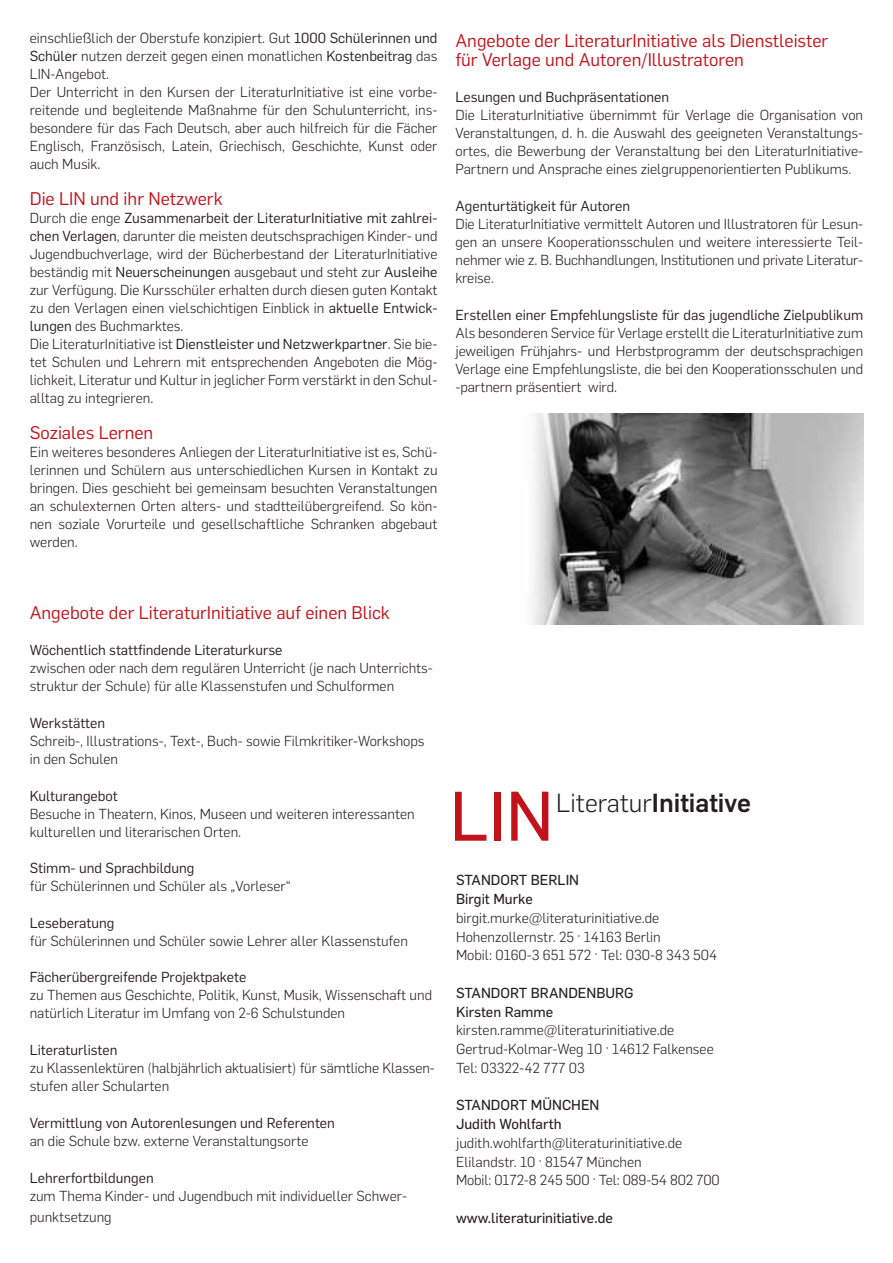
<style>
.page{position:relative;width:893px;height:1263px;background:#fff}
.page>*{position:absolute;margin:0;border:0;box-sizing:border-box;transform-origin:0 0}
.t1{font:68.7px "Flama Basic";color:#c4121a}
.t2{font:500 25.8px "Flama";color:#231f20}
.t3{font:18px/18.8px "Flama";color:#c4121a}
.t4{font:300 14.25px/18px "Flama";color:#231f20}
.t5{font:14.25px "Flama";color:#231f20}
.t6{font:14.25px/18.8px "Flama Basic";color:#231f20}
.s1{font-weight:400}
.s2{font-weight:300}
</style>
<div class="page">
<img style="left:533px;top:414px;width:330px;height:210px">
<p class="t4" style="left:30px;top:28px;width:409px">einschließlich der Oberstufe konzipiert. Gut <span class="s1">1000 Schülerinnen und Schüler</span> nutzen derzeit gegen einen monatlichen <span class="s1">Kostenbeitrag</span> das LIN-Angebot.<br>Der Unterricht in den Kursen der LiteraturInitiative ist eine vorbe&shy;reitende und begleitende Maßnahme für den Schulunterricht, ins&shy;besondere für das Fach Deutsch, aber auch hilfreich für die Fächer Englisch, Französisch, Latein, Griechisch, Geschichte, Kunst oder auch Musik.</p>
<p class="t3" style="left:30px;top:188px;width:194px">Die LIN und ihr Netzwerk</p>
<p class="t4" style="left:30px;top:208px;width:409px">Durch die enge <span class="s1">Zusammenarbeit der LiteraturInitiative mit zahlrei&shy;chen Verlagen</span>, darunter die meisten deutschsprachigen Kinder- und Jugendbuchverlage, wird der Bücherbestand der LiteraturInitiative beständig mit <span class="s1">Neuerscheinungen</span> ausgebaut und steht zur <span class="s1">Ausleihe </span>zur Verfügung. Die Kursschüler erhalten durch diesen guten Kontakt zu den Verlagen einen vielschichtigen Einblick in <span class="s1">aktuelle Entwick&shy;lungen</span> des Buchmarktes.<br>Die LiteraturInitiative ist <span class="s1">Dienstleister und Netzwerkpartner</span>. Sie bie&shy;tet Schulen und Lehrern mit entsprechenden Angeboten die Mög&shy;lichkeit, Literatur und Kultur in jeglicher Form verstärkt in den Schul&shy;alltag zu integrieren.</p>
<p class="t3" style="left:30px;top:422px;width:125px">Soziales Lernen</p>
<p class="t4" style="left:30px;top:442px;width:409px;text-align:justify">Ein weiteres besonderes Anliegen der LiteraturInitiative ist es, Schü&shy;lerinnen und Schülern aus unterschiedlichen Kursen in Kontakt zu bringen. Dies geschieht bei gemeinsam besuchten Veranstaltungen an schulexternen Orten alters- und stadtteilübergreifend. So kön&shy;nen soziale Vorurteile und gesellschaftliche Schranken abgebaut werden.</p>
<p class="t3" style="left:455px;top:30px;width:374px">Angebote der LiteraturInitiative als Dienstleister für Verlage und Autoren/Illustratoren</p>
<p class="t5" style="left:455px;top:88px;width:215px">Lesungen und Buchpräsentationen</p>
<p class="t4" style="left:455px;top:106px;width:409px;text-align:justify">Die LiteraturInitiative übernimmt für Verlage die Organisation von Veranstaltungen, d. h. die Auswahl des geeigneten Veranstaltungs&shy;ortes, die Bewerbung der Veranstaltung bei den LiteraturInitiative-Partnern und Ansprache eines zielgruppenorientierten Publikums.</p>
<p class="t5" style="left:455px;top:196px;width:176px">Agenturtätigkeit für Autoren</p>
<p class="t4" style="left:455px;top:214px;width:409px;text-align:justify">Die LiteraturInitiative vermittelt Autoren und Illustratoren für Lesun&shy;gen an unsere Kooperationsschulen und weitere interessierte Teil&shy;nehmer wie z. B. Buchhandlungen, Institutionen und private Literatur&shy;kreise.</p>
<p class="t5" style="left:455px;top:305px;width:409px">Erstellen einer Empfehlungsliste für das jugendliche Zielpublikum</p>
<p class="t4" style="left:455px;top:323px;width:409px;text-align:justify">Als besonderen Service für Verlage erstellt die LiteraturInitiative zum jeweiligen Frühjahrs- und Herbstprogramm der deutschsprachigen Verlage eine Empfehlungsliste, die bei den Kooperationsschulen und -partnern präsentiert wird.</p>
<p class="t3" style="left:30px;top:602px;width:362px">Angebote der LiteraturInitiative auf einen Blick</p>
<p class="t5" style="left:30px;top:640px;width:254px">Wöchentlich stattfindende Literaturkurse</p>
<p class="t4" style="left:30px;top:658px;width:405px">zwischen oder nach dem regulären Unterricht (je nach Unterrichts&shy;struktur der Schule) für alle Klassenstufen und Schulformen</p>
<p class="t5" style="left:30px;top:713px;width:77px">Werkstätten</p>
<p class="t4" style="left:30px;top:731px;width:396px">Schreib-, Illustrations-, Text-, Buch- sowie Filmkritiker-Workshops in den Schulen</p>
<p class="t5" style="left:30px;top:786px;width:90px">Kulturangebot</p>
<p class="t4" style="left:30px;top:804px;width:386px">Besuche in Theatern, Kinos, Museen und weiteren interessanten kulturellen und literarischen Orten.</p>
<p class="t5" style="left:30px;top:858px;width:166px">Stimm- und Sprachbildung</p>
<p class="t4" style="left:30px;top:876px;width:262px">für Schülerinnen und Schüler als „Vorleser“</p>
<p class="t5" style="left:30px;top:913px;width:86px">Leseberatung</p>
<p class="t4" style="left:30px;top:931px;width:380px">für Schülerinnen und Schüler sowie Lehrer aller Klassenstufen</p>
<p class="t5" style="left:30px;top:967px;width:218px">Fächerübergreifende Projektpakete</p>
<p class="t4" style="left:30px;top:985px;width:404px">zu Themen aus Geschichte, Politik, Kunst, Musik, Wissenschaft und natürlich Literatur im Umfang von 2-6 Schulstunden</p>
<p class="t5" style="left:30px;top:1040px;width:89px">Literaturlisten</p>
<p class="t4" style="left:30px;top:1058px;width:407px">zu Klassenlektüren (halbjährlich aktualisiert) für sämtliche Klassen&shy;stufen aller Schularten</p>
<p class="t5" style="left:30px;top:1113px;width:307px">Vermittlung von Autorenlesungen und Referenten</p>
<p class="t4" style="left:30px;top:1131px;width:280px">an die Schule bzw. externe Veranstaltungsorte</p>
<p class="t5" style="left:30px;top:1168px;width:126px">Lehrerfortbildungen</p>
<p class="t4" style="left:30px;top:1184px;width:379px;line-height:21.6px">zum Thema Kinder- und Jugendbuch mit individueller Schwer&shy;punktsetzung</p>
<h1 class="t1" style="left:450px;top:768px;width:105px">LIN</h1>
<h2 class="t2" style="left:556px;top:784px;width:196px"><span class="s2">Literatur</span>Initiative</h2>
<p class="t6" style="left:456px;top:870px;width:125px">STANDORT BERLIN<br>Birgit Murke</p>
<p class="t4" style="left:456px;top:907px;width:263px;line-height:18.8px">birgit.murke@literaturinitiative.de<br>Hohenzollernstr. 25 · 14163 Berlin<br>Mobil: 0160-3 651 572 · Tel: 030-8 343 504</p>
<p class="t6" style="left:456px;top:982px;width:95px">STANDORT Brandenb</p>
<p class="t6" style="left:605px;top:982px;width:30px">urg</p>
<p class="t6" style="left:456px;top:1001px;width:99px">Kirsten Ramme</p>
<p class="t4" style="left:456px;top:1020px;width:259px;line-height:18.8px">kirsten.ramme@literaturinitiative.de<br>Gertrud-Kolmar-Weg 10 · 14612 Falkensee<br>Tel: 03322-42 777 03</p>
<p class="t6" style="left:456px;top:1095px;width:145px">STANDORT MÜNCHEN<br>Judith Wohlfarth</p>
<p class="t4" style="left:456px;top:1132px;width:265px;line-height:18.8px">judith.wohlfarth@literaturinitiative.de<br>Elilandstr. 10 · 81547 München<br>Mobil: 0172-8 245 500 · Tel: 089-54 802 700</p>
<p class="t6" style="left:456px;top:1207px;width:158px">www.literaturinitiative.de</p>
</div>
